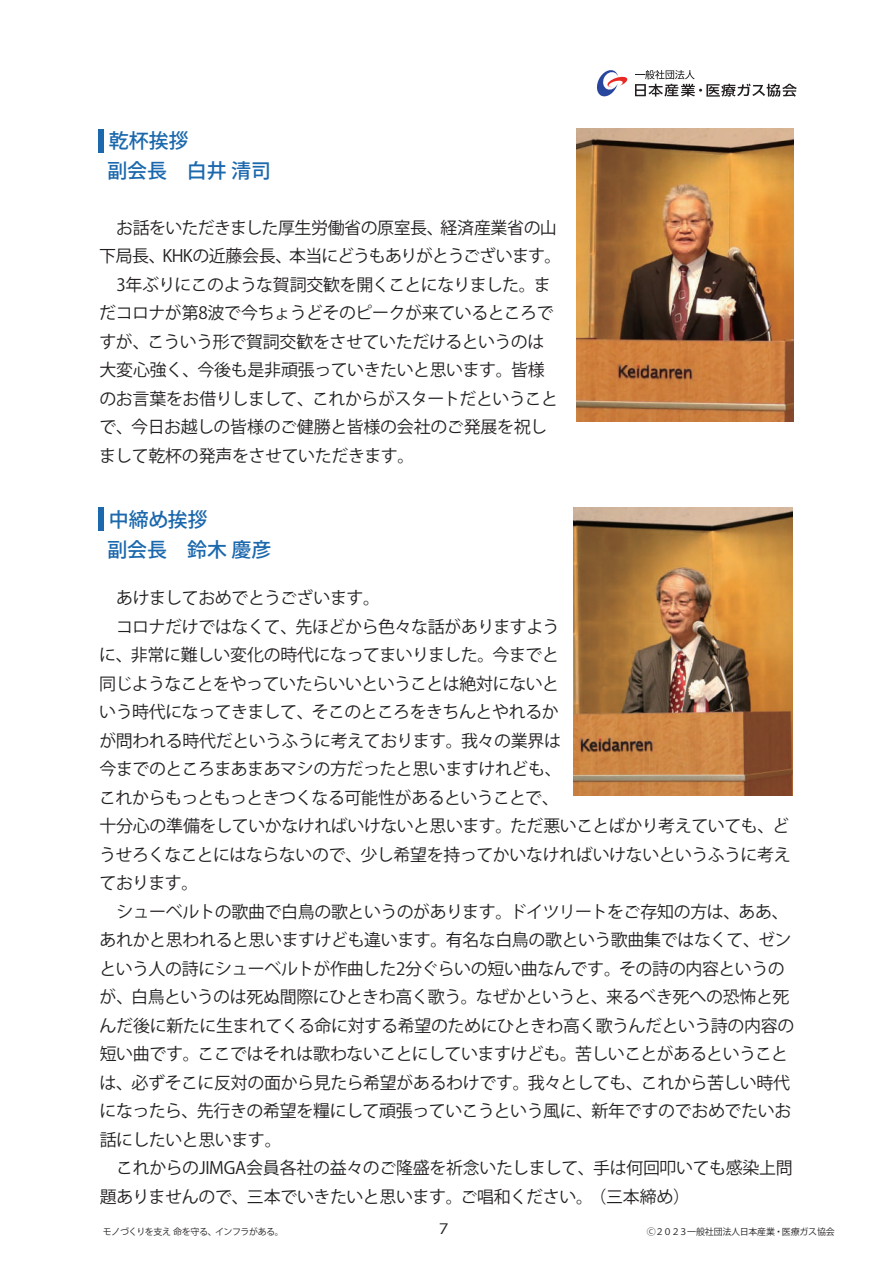
<style>
.page{position:relative;width:893px;height:1263px;background:#fff}
.page>*{position:absolute;margin:0;border:0;box-sizing:border-box;transform-origin:0 0}
.t1{font:500 19.95px/30px "Koz Go Pro";color:#1b68ad}
.t2{font:16.95px/28.5px "Koz Go Pro";letter-spacing:-.025em;color:#231f20}
.t3{font:14.25px "Koz Go Pro";color:#231f20;scale:1.25 1}
.t4{font:9px "Koz Go Pr 6 N";letter-spacing:-.035em;color:#231f20}
</style>
<div class="page">
<svg style="left:597px;top:70px;width:31px;height:27px"></svg>
<svg style="left:635px;top:70px;width:162px;height:27px"></svg>
<div style="left:98px;top:129px;width:5px;height:23px;background:#1b68ad"></div>
<div style="left:98px;top:508px;width:5px;height:23px;background:#1b68ad"></div>
<img style="left:573px;top:507px;width:220px;height:288px">
<img style="left:577px;top:128px;width:217px;height:293px">
<p class="t1" style="left:107px;top:127px;width:165px">乾杯挨拶<br>副会長　白井 清司</p>
<p class="t2" style="left:99px;top:214px;width:464px;text-indent:17px">お話をいただきました厚生労働省の原室長、経済産業省の山下局長、KHKの近藤会長、本当にどうもありがとうございます。　3年ぶりにこのような賀詞交歓を開くことになりました。まだコロナが第8波で今ちょうどそのピークが来ているところですが、こういう形で賀詞交歓をさせていただけるというのは大変心強く、今後も是非頑張っていきたいと思います。皆様のお言葉をお借りしまして、これからがスタートだということで、今日お越しの皆様のご健勝と皆様の会社のご発展を祝しまして乾杯の発声をさせていただきます。</p>
<p class="t1" style="left:107px;top:506px;width:166px">中締め挨拶<br>副会長　鈴木 慶彦</p>
<p class="t2" style="left:99px;top:584px;width:697px">　あけましておめでとうございます。<br>　コロナだけではなくて、先ほどから色々な話がありますよう<br>に、非常に難しい変化の時代になってまいりました。今までと<br>同じようなことをやっていたらいいということは絶対にないと<br>いう時代になってきまして、そこのところをきちんとやれるか<br>が問われる時代だというふうに考えております。我々の業界は<br>今までのところまあまあマシの方だったと思いますけれども、<br>これからもっともっときつくなる可能性があるということで、<br>十分心の準備をしていかなければいけないと思います。ただ悪いことばかり考えていても、どうせろくなことにはならないので、少し希望を持ってかいなければいけないというふうに考えております。<br>　シューベルトの歌曲で白鳥の歌というのがあります。ドイツリートをご存知の方は、ああ、あれかと思われると思いますけども違います。有名な白鳥の歌という歌曲集ではなくて、ゼンという人の詩にシューベルトが作曲した2分ぐらいの短い曲なんです。その詩の内容というのが、白鳥というのは死ぬ間際にひときわ高く歌う。なぜかというと、来るべき死への恐怖と死んだ後に新たに生まれてくる命に対する希望のためにひときわ高く歌うんだという詩の内容の短い曲です。ここではそれは歌わないことにしていますけども。苦しいことがあるということは、必ずそこに反対の面から見たら希望があるわけです。我々としても、これから苦しい時代になったら、先行きの希望を糧にして頑張っていこうという風に、新年ですのでおめでたいお話にしたいと思います。<br>　これからのJIMGA会員各社の益々のご隆盛を祈念いたしまして、手は何回叩いても感染上問題ありませんので、三本でいきたいと思います。ご唱和ください。（三本締め）</p>
<p class="t4" style="left:103px;top:1226px;width:182px">モノづくりを支え 命を守る、インフラがある。</p>
<p class="t3" style="left:439px;top:1220px;width:9px">7</p>
<p class="t4" style="left:647px;top:1226px;width:189px">Ⓒ２０２３一般社団法人日本産業・医療ガス協会</p>
</div>
